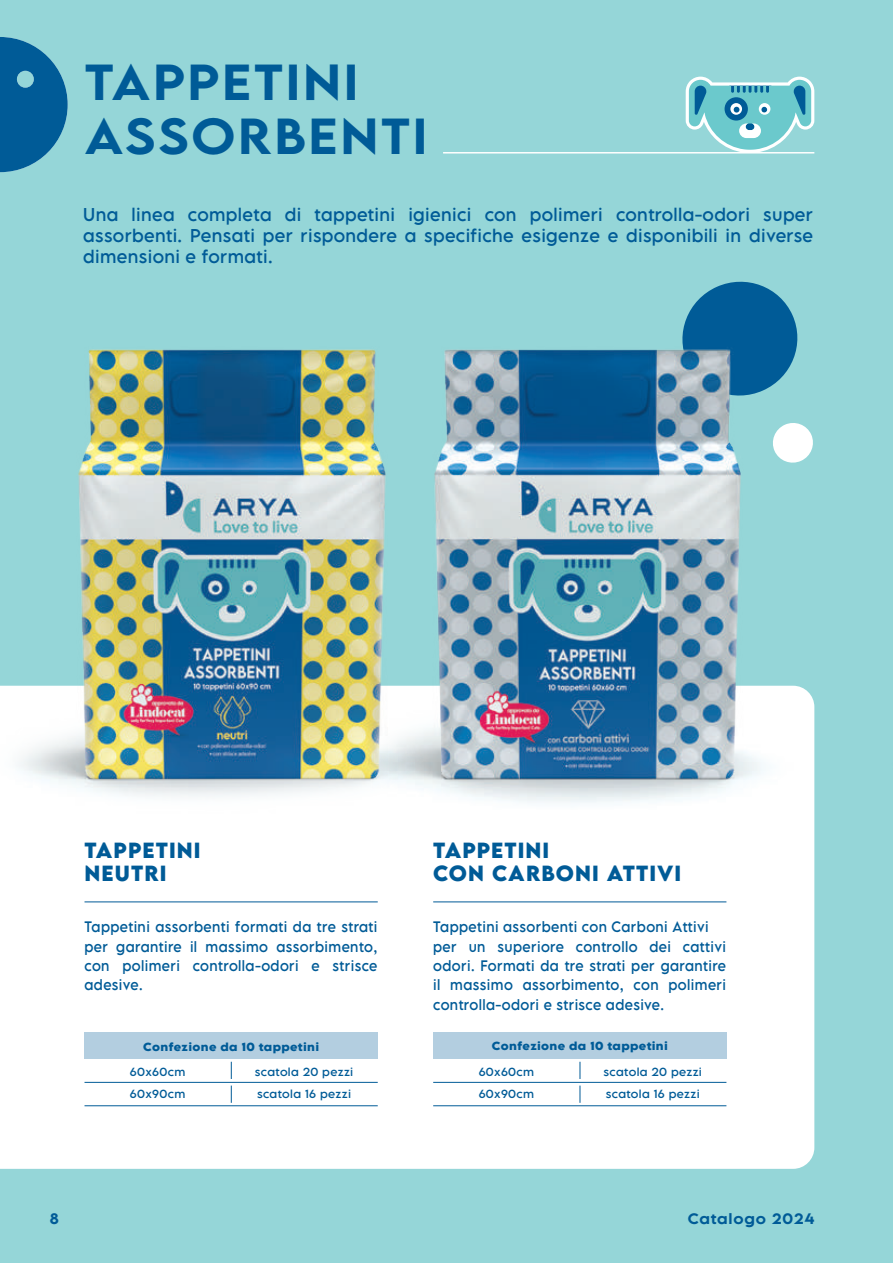
<style>
.page{position:relative;width:893px;height:1263px;background:#95d6d8}
.page>*{position:absolute;margin:0;border:0;box-sizing:border-box;transform-origin:0 0}
.t1{font:500 45px/54px "LEMONMILK Pro FTR";letter-spacing:.055em;color:#005b97;scale:1.1 1}
.t2{font:700 19.5px/22.5px "LEMONMILK Pro FTR";letter-spacing:.055em;color:#005b97}
.t3{font:16.5px/21px "LEMONMILK Pro FTR";letter-spacing:.02em;color:#005b97;text-align:justify}
.t4{font:13.5px/19.5px "LEMONMILK Pro FTR";letter-spacing:.03em;color:#005b97;text-align:justify;scale:.95 1}
.t5{font:500 13.5px "LEMONMILK Pro FTR";letter-spacing:.05em;color:#005b97;scale:1.1 1}
.t6{font:10.5px/22.6px "LEMONMILK Pro FTR";letter-spacing:.03em;color:#005b97;scale:1.05 1}
.t7{font:700 10.5px "LEMONMILK Pro FTR";letter-spacing:.03em;color:#005b97;scale:1.05 1}
</style>
<div class="page">
<svg style="left:0;top:686px;width:814px;height:483px"></svg>
<svg style="left:0;top:37px;width:68px;height:135px;background:#2377a6"></svg>
<svg style="left:794px;top:420px;width:22px;height:45px"></svg>
<hr style="left:85px;top:901px;width:293px;height:1px;background:#005b97">
<hr style="left:433px;top:901px;width:293px;height:1px;background:#005b97">
<img style="left:0;top:331px;width:331px;height:482px">
<div style="left:877px;top:287px;width:16px;height:537px;background:#95d6d8"></div>
<svg style="left:675px;top:274px;width:130px;height:129px;background:#4695b5"></svg>
<img style="left:331px;top:331px;width:463px;height:482px">
<hr style="left:85px;top:1105px;width:293px;height:1px;background:#005b97">
<hr style="left:85px;top:1082px;width:293px;height:1px;background:#005b97">
<div style="left:85px;top:1032px;width:293px;height:27px;background:#b3cee0"></div>
<svg style="left:231px;top:1062px;width:1px;height:17px"></svg>
<svg style="left:231px;top:1085px;width:1px;height:18px"></svg>
<hr style="left:433px;top:1105px;width:293px;height:1px;background:#005b97">
<hr style="left:433px;top:1082px;width:293px;height:1px;background:#005b97">
<div style="left:433px;top:1032px;width:293px;height:27px;background:#b3cee0"></div>
<svg style="left:580px;top:1062px;width:1px;height:17px"></svg>
<svg style="left:580px;top:1085px;width:1px;height:18px"></svg>
<svg style="left:686px;top:77px;width:128px;height:75px;background:#80c9d1"></svg>
<hr style="left:443px;top:152px;width:371px;height:2px;background:#fff">
<h1 class="t1" style="left:85px;top:55px;width:313px">TAPPETINI<br>ASSORBENTI</h1>
<p class="t3" style="left:83px;top:204px;width:731px">Una linea completa di tappetini igienici con polimeri controlla-odori super assorbenti. Pensati per rispondere a specifiche esigenze e disponibili in diverse dimensioni e formati.</p>
<h2 class="t2" style="left:85px;top:840px;width:118px">TAPPETINI<br>NEUTRI</h2>
<p class="t4" style="left:85px;top:917px;width:310px">Tappetini assorbenti formati da tre strati per garantire il massimo assorbimento, con polimeri controlla-odori e strisce adesive.</p>
<p class="t7" style="left:143px;top:1040px;width:169px">Confezione da 10 tappetini</p>
<p class="t6" style="left:130px;top:1060px;width:54px">60x60cm<br>60x90cm</p>
<p class="t6" style="left:255px;top:1060px;width:95px">scatola 20 pezzi scatola 16 pezzi</p>
<h2 class="t2" style="left:433px;top:840px;width:250px">TAPPETINI<br>CON CARBONI ATTIVI</h2>
<p class="t4" style="left:433px;top:917px;width:310px;text-align:left">Tappetini assorbenti con Carboni Attivi per un superiore controllo dei cattivi odori. Formati da tre strati per garantire il massimo assorbimento, con polimeri controlla-odori e strisce adesive.</p>
<p class="t7" style="left:492px;top:1038px;width:169px">Confezione da 10 tappetini</p>
<p class="t6" style="left:479px;top:1060px;width:54px">60x60cm<br>60x90cm</p>
<p class="t6" style="left:604px;top:1060px;width:95px">scatola 20 pezzi scatola 16 pezzi</p>
<p class="t5" style="left:50px;top:1210px;width:10px">8</p>
<p class="t5" style="left:688px;top:1210px;width:117px">Catalogo 2024</p>
</div>
